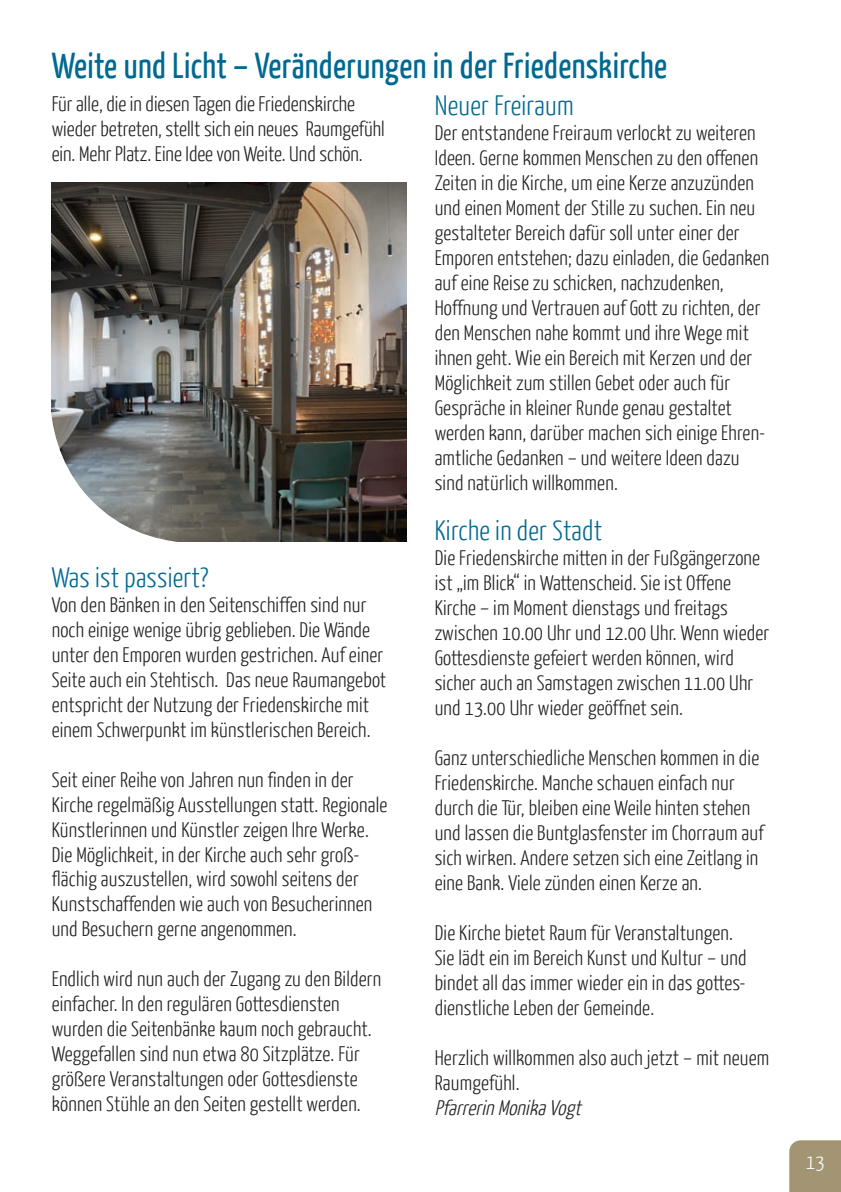
<style>
.page{position:relative;width:841px;height:1192px;background:#fff}
.page>*{position:absolute;margin:0;border:0;box-sizing:border-box;transform-origin:0 0}
.t1{font:36px "Yanone Kaffeesatz";letter-spacing:.01em;color:#006991}
.t2{font:300 28px "Yanone Kaffeesatz";letter-spacing:.01em;color:#006991}
.t3{font:300 21px/25px "Yanone Kaffeesatz";letter-spacing:.01em;color:#231f20}
.t4{font:italic 300 21px "Yanone Kaffeesatz";color:#231f20}
.t5{font:300 21px "Yanone Kaffeesatz";color:#fff}
</style>
<div class="page">
<div style="left:789px;top:1140px;width:51px;height:52px;background:#a39574"></div>
<img style="left:52px;top:182px;width:354px;height:359px">
<svg style="left:51px;top:407px;width:136px;height:135px"></svg>
<h1 class="t1" style="left:52px;top:52px;width:616px">Weite und Licht – Veränderungen in der Friedenskirche</h1>
<p class="t3" style="left:52px;top:93px;width:334px">Für alle, die in diesen Tagen die Friedenskirche wieder betreten, stellt sich ein neues Raumgefühl ein. Mehr Platz. Eine Idee von Weite. Und schön.</p>
<h2 class="t2" style="left:52px;top:566px;width:158px">Was ist passiert?</h2>
<p class="t3" style="left:52px;top:593px;width:336px">Von den Bänken in den Seitenschiffen sind nur noch einige wenige übrig geblieben. Die Wände unter den Emporen wurden gestrichen. Auf einer Seite auch ein Stehtisch. Das neue Raumangebot entspricht der Nutzung der Friedenskirche mit einem Schwerpunkt im künstlerischen Bereich.</p>
<p class="t3" style="left:52px;top:768px;width:337px">Seit einer Reihe von Jahren nun finden in der Kirche regelmäßig Ausstellungen statt. Regionale Künstlerinnen und Künstler zeigen Ihre Werke.<br>Die Möglichkeit, in der Kirche auch sehr groß&shy;flächig auszustellen, wird sowohl seitens der Kunstschaffenden wie auch von Besucherinnen und Besuchern gerne angenommen.</p>
<p class="t3" style="left:52px;top:968px;width:331px">Endlich wird nun auch der Zugang zu den Bildern einfacher. In den regulären Gottesdiensten wurden die Seitenbänke kaum noch gebraucht.<br>Weggefallen sind nun etwa 80 Sitzplätze. Für größere Veranstaltungen oder Gottesdienste können Stühle an den Seiten gestellt werden.</p>
<h2 class="t2" style="left:434px;top:94px;width:140px">Neuer Freiraum</h2>
<p class="t3" style="left:434px;top:122px;width:336px">Der entstandene Freiraum verlockt zu weiteren Ideen. Gerne kommen Menschen zu den offenen Zeiten in die Kirche, um eine Kerze anzuzünden und einen Moment der Stille zu suchen. Ein neu gestalteter Bereich dafür soll unter einer der Emporen entstehen; dazu einladen, die Gedanken auf eine Reise zu schicken, nachzudenken, Hoffnung und Vertrauen auf Gott zu richten, der den Menschen nahe kommt und ihre Wege mit ihnen geht. Wie ein Bereich mit Kerzen und der Möglichkeit zum stillen Gebet oder auch für Gespräche in kleiner Runde genau gestaltet werden kann, darüber machen sich einige Ehren&shy;amtliche Gedanken – und weitere Ideen dazu sind natürlich willkommen.</p>
<h2 class="t2" style="left:434px;top:519px;width:169px">Kirche in der Stadt</h2>
<p class="t3" style="left:434px;top:547px;width:336px">Die Friedenskirche mitten in der Fußgängerzone ist „im Blick“ in Wattenscheid. Sie ist Offene Kirche – im Moment dienstags und freitags zwischen 10.00 Uhr und 12.00 Uhr. Wenn wieder Gottesdienste gefeiert werden können, wird sicher auch an Samstagen zwischen 11.00 Uhr und 13.00 Uhr wieder geöffnet sein.</p>
<p class="t3" style="left:434px;top:746px;width:330px">Ganz unterschiedliche Menschen kommen in die Friedenskirche. Manche schauen einfach nur durch die Tür, bleiben eine Weile hinten stehen und lassen die Buntglasfenster im Chorraum auf sich wirken. Andere setzen sich eine Zeitlang in eine Bank. Viele zünden einen Kerze an.</p>
<p class="t3" style="left:434px;top:921px;width:313px">Die Kirche bietet Raum für Veranstaltungen.<br>Sie lädt ein im Bereich Kunst und Kultur – und bindet all das immer wieder ein in das gottes&shy;dienstliche Leben der Gemeinde.</p>
<p class="t3" style="left:434px;top:1046px;width:336px">Herzlich willkommen also auch jetzt – mit neuem<br>Raumgefühl.</p>
<p class="t4" style="left:434px;top:1099px;width:152px">Pfarrerin Monika Vogt</p>
<p class="t5" style="left:806px;top:1154px;width:20px">13</p>
</div>
